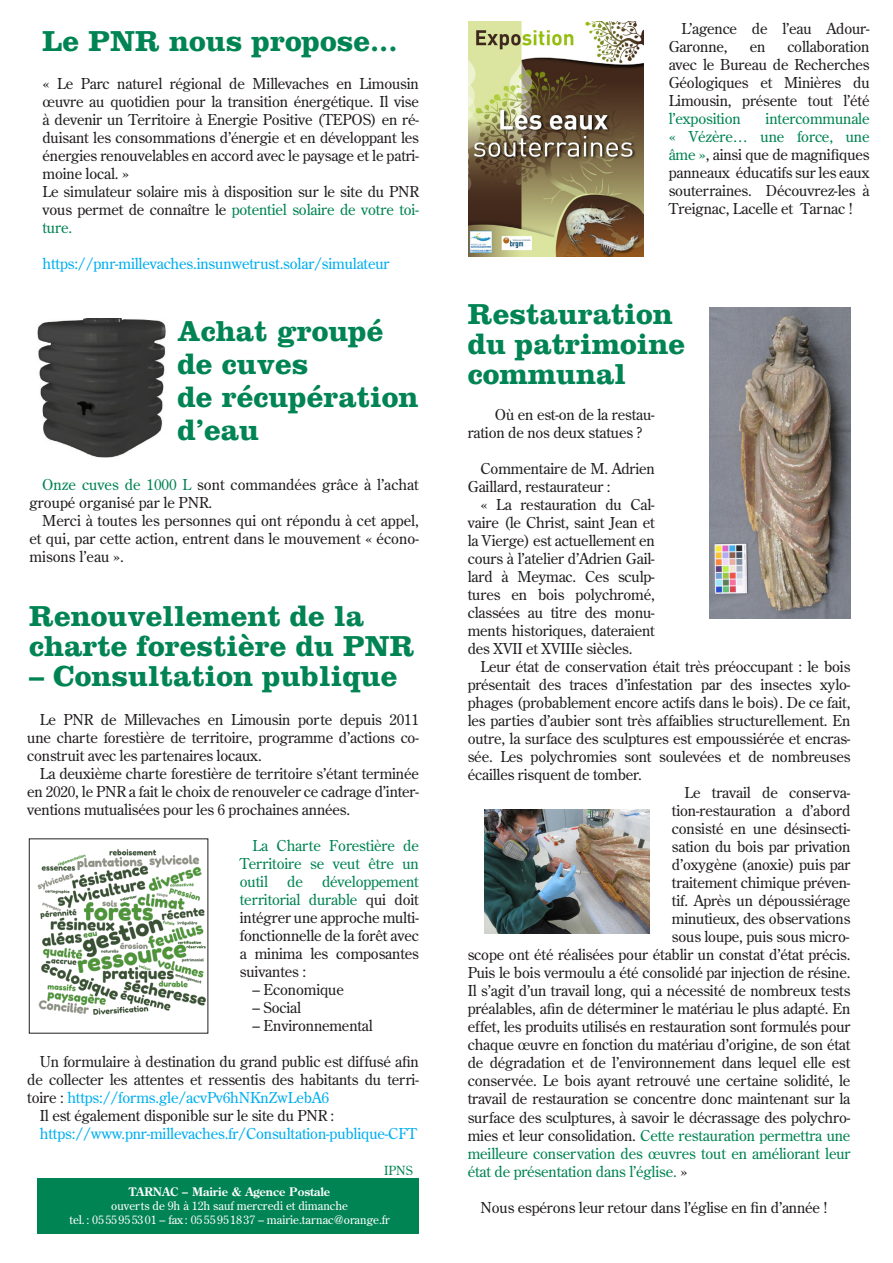
<style>
.page{position:relative;width:893px;height:1263px;background:#fff}
.page>*{position:absolute;margin:0;border:0;box-sizing:border-box;transform-origin:0 0}
.t1{font:700 30px "Clarendon";color:#008453}
.t2{font:15px/18px "Century Old Style";letter-spacing:-.01em;color:#231f20;text-align:justify}
.t3{font:15px "Century Old Style";letter-spacing:-.01em;color:#00aeef}
.t4{font:15px/18px "Century Old Style";letter-spacing:-.01em;color:#008453;text-align:justify}
.t5{font:12.6px "Century Old Style";color:#008453}
.t6{font:11.7px "Century Old Style";color:#fff}
.t7{font:700 11.7px "Century Old Style";color:#fff}
.s1{color:#008453}
.s2{color:#00aeef}
</style>
<div class="page">
<img style="left:37px;top:849px;width:169px;height:166px">
<img style="left:710px;top:307px;width:140px;height:311px">
<img style="left:485px;top:809px;width:165px;height:124px">
<div style="left:37px;top:1178px;width:382px;height:55px;background:#008453"></div>
<img style="left:37px;top:318px;width:129px;height:140px">
<img style="left:469px;top:21px;width:175px;height:235px">
<p class="t1" style="left:43px;top:23px;width:356px">Le PNR nous propose...</p>
<p class="t2" style="left:43px;top:74px;width:378px">« Le Parc naturel régional de Millevaches en Limousin œuvre au quotidien pour la transition énergétique. Il vise à devenir un Territoire à Energie Positive (TEPOS) en ré&shy;duisant les consommations d’énergie et en développant les énergies renouvelables en accord avec le paysage et le patri&shy;moine local. »</p>
<p class="t2" style="left:43px;top:182px;width:378px">Le simulateur solaire mis à disposition sur le site du PNR vous permet de connaître le <span class="s1">potentiel solaire de votre toi&shy;ture.</span></p>
<p class="t3" style="left:43px;top:254px;width:349px">https://pnr-millevaches.insunwetrust.solar/simulateur</p>
<p class="t1" style="left:178px;top:312px;width:207px">Achat groupé</p>
<p class="t1" style="left:178px;top:345px;width:132px">de cuves</p>
<p class="t1" style="left:178px;top:378px;width:242px">de récupération</p>
<p class="t1" style="left:178px;top:411px;width:83px">d’eau</p>
<p class="t2" style="left:29px;top:475px;width:391px;text-indent:13px"><span class="s1">Onze cuves de 1000 L</span> sont commandées grâce à l’achat groupé organisé par le PNR.</p>
<p class="t2" style="left:29px;top:511px;width:391px;text-indent:13px">Merci à toutes les personnes qui ont répondu à cet appel, et qui, par cette action, entrent dans le mouvement « écono&shy;misons l’eau ».</p>
<p class="t1" style="left:29px;top:598px;width:337px">Renouvellement de la</p>
<p class="t1" style="left:29px;top:628px;width:387px">charte forestière du PNR</p>
<p class="t1" style="left:29px;top:658px;width:370px">– Consultation publique</p>
<p class="t2" style="left:27px;top:710px;width:393px;text-indent:13px">Le PNR de Millevaches en Limousin porte depuis 2011 une charte forestière de territoire, programme d’actions co&shy;construit avec les partenaires locaux.</p>
<p class="t2" style="left:27px;top:764px;width:393px;text-indent:13px">La deuxième charte forestière de territoire s’étant terminée en 2020, le PNR a fait le choix de renouveler ce cadrage d’inter&shy;ventions mutualisées pour les 6 prochaines années.</p>
<p class="t4" style="left:240px;top:836px;width:181px;text-indent:13px">La Charte Forestière de Territoire se veut être un outil</p>
<p class="t2" style="left:240px;top:872px;width:181px;text-indent:82px"><span class="s1">développement territorial durable</span> qui doit intégrer une approche multi&shy;fonctionnelle de la forêt avec a minima les composantes suivantes :</p>
<p class="t2" style="left:253px;top:980px;width:93px">– Economique</p>
<p class="t2" style="left:253px;top:998px;width:50px">– Social</p>
<p class="t2" style="left:253px;top:1016px;width:122px">– Environnemental</p>
<p class="t2" style="left:27px;top:1052px;width:393px;text-indent:13px">Un formulaire à destination du grand public est diffusé afin de collecter les attentes et ressentis des habitants du terri&shy;toire : <span class="s2">https://forms.gle/acvPv6hNKnZwLebA6</span></p>
<p class="t2" style="left:40px;top:1106px;width:296px">Il est également disponible sur le site du PNR :</p>
<p class="t3" style="left:40px;top:1124px;width:378px">https://www.pnr-millevaches.fr/Consultation-publique-CFT</p>
<p class="t4" style="left:287px;top:872px;width:17px">de</p>
<p class="t5" style="left:384px;top:1162px;width:30px">IPNS</p>
<p class="t7" style="left:129px;top:1184px;width:203px">TARNAC – Mairie &amp; Agence Postale</p>
<p class="t6" style="left:111px;top:1198px;width:238px">ouverts de 9h à 12h sauf mercredi et dimanche</p>
<p class="t6" style="left:69px;top:1212px;width:322px">tel. : 05559553 01 – fax: 0555 95 1837 – mairie.tarnac@orange.fr</p>
<p class="t2" style="left:669px;top:20px;width:202px;text-indent:13px">L’agence de l’eau Adour-<br>Garonne,</p>
<p class="t2" style="left:669px;top:38px;width:202px;text-indent:119px">collaboration avec le Bureau de Recherches Géologiques et Minières du Limousin, présente tout l’été <span class="s1">l’exposition</span></p>
<p class="t2" style="left:750px;top:38px;width:17px">en</p>
<p class="t2" style="left:669px;top:110px;width:202px;text-indent:97px"><span class="s1">intercommunale « Vézère… une force, une âme »</span>, ainsi que de magnifiques panneaux éducatifs sur les eaux souterraines. Découvrez-les à Treignac, Lacelle et Tarnac !</p>
<p class="t1" style="left:468px;top:295px;width:207px">Restauration</p>
<p class="t1" style="left:468px;top:325px;width:219px">du patrimoine</p>
<p class="t1" style="left:468px;top:355px;width:160px">communal</p>
<p class="t2" style="left:468px;top:406px;width:189px;text-indent:27px">Où en est-on de la restau&shy;ration de nos deux statues ?</p>
<p class="t2" style="left:468px;top:460px;width:189px;text-indent:13px">Commentaire de M. Adrien<br>Gaillard, restaurateur :</p>
<p class="t2" style="left:468px;top:496px;width:189px;text-indent:13px">« La restauration du Cal&shy;vaire (le Christ, saint Jean et la Vierge) est actuellement en cours à l’atelier d’Adrien Gail&shy;lard à Meymac. Ces sculp&shy;tures en bois polychromé, classées au titre des monu&shy;ments historiques, dateraient des XVII et XVIIIe siècles.</p>
<p class="t2" style="left:468px;top:658px;width:384px;text-indent:13px">Leur état de conservation était très préoccupant : le bois présentait des traces d’infestation par des insectes xylo&shy;phages (probablement encore actifs dans le bois). De ce fait, les parties d’aubier sont très affaiblies structurellement. En outre, la surface des sculptures est empoussiérée et encras&shy;sée. Les polychromies sont soulevées et de nombreuses écailles risquent de tomber.</p>
<p class="t2" style="left:672px;top:784px;width:180px;text-indent:13px">Le travail de conserva&shy;tion-restauration a d’abord consisté en une désinsecti&shy;sation du bois par privation d’oxygène (anoxie) puis par traitement chimique préven&shy;tif. Après un dépoussiérage minutieux, des observations sous loupe, puis sous micro-</p>
<p class="t2" style="left:468px;top:946px;width:384px">scope ont été réalisées pour établir un constat d’état précis.<br>Puis le bois vermoulu a été consolidé par injection de résine.<br>Il s’agit d’un travail long, qui a nécessité de nombreux tests préalables, afin de déterminer le matériau le plus adapté. En effet, les produits utilisés en restauration sont formulés pour chaque œuvre en fonction du matériau d’origine, de son état de dégradation et de l’environnement dans lequel elle est conservée. Le bois ayant retrouvé une certaine solidité, le travail de restauration se concentre donc maintenant sur la surface des sculptures, à savoir le décrassage des polychro&shy;mies et leur consolidation. <span class="s1">Cette restauration permettra une meilleure conservation des œuvres tout en améliorant leur état de présentation dans l’église.</span> »</p>
<p class="t2" style="left:480px;top:1198px;width:348px">Nous espérons leur retour dans l’église en fin d’année !</p>
</div>
